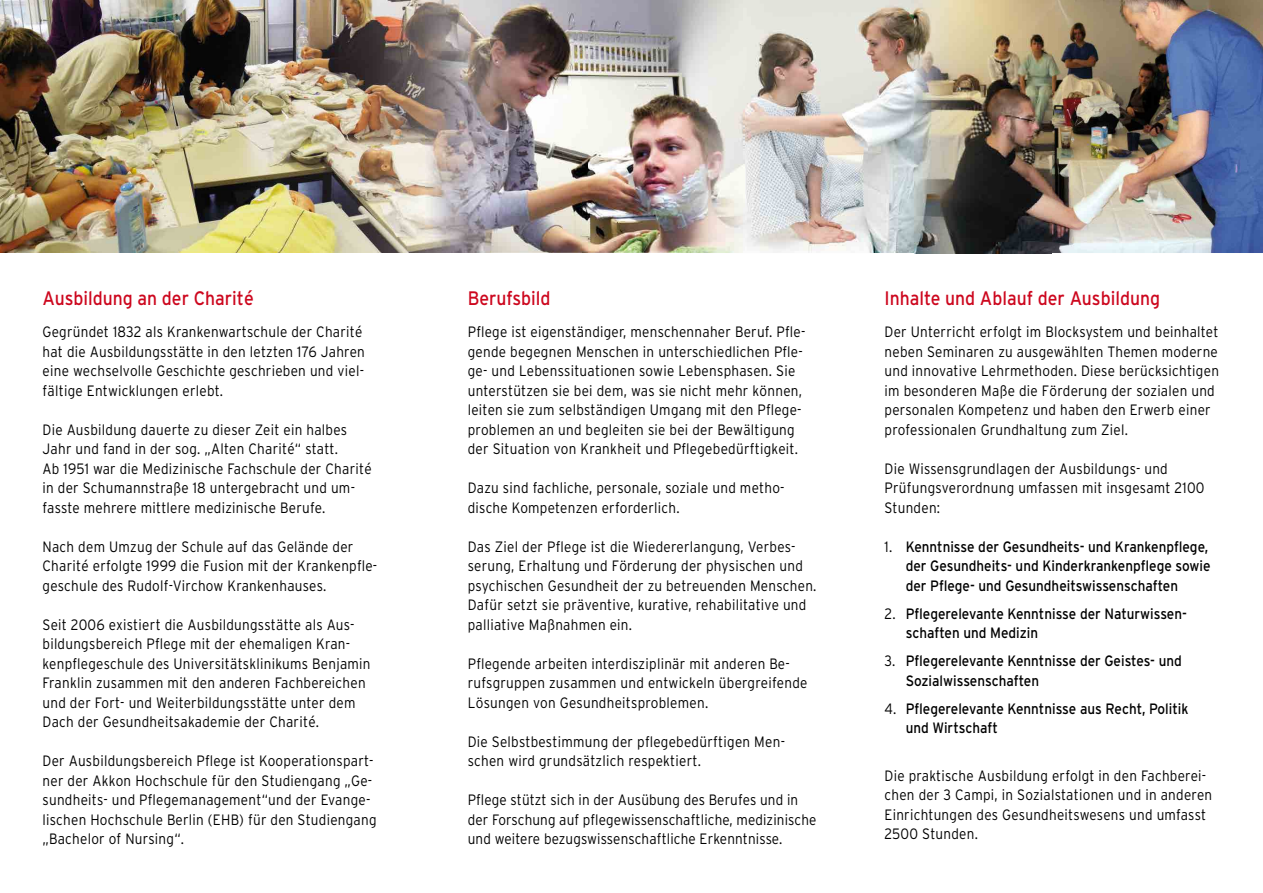
<style>
.page{position:relative;width:1263px;height:893px;background:#fff}
.page>*{position:absolute;margin:0;border:0;box-sizing:border-box;transform-origin:0 0}
.t1{font:19.5px "Interstate";color:#cd071e;scale:.9 1}
.t2{font:300 15px/19.5px "Interstate";letter-spacing:.02em;color:#000;scale:.9 1}
.t3{font:15px/19.5px "Interstate";color:#000;scale:.9 1}
.s1{font-weight:300}
</style>
<div class="page">
<img style="left:588px;top:0;width:675px;height:253px">
<img style="left:682px;top:0;width:62px;height:253px">
<img style="left:0;top:0;width:588px;height:253px">
<img style="left:425px;top:0;width:64px;height:253px">
<img style="left:914px;top:0;width:137px;height:253px">
<h1 class="t1" style="left:43px;top:287px;width:236px">Ausbildung an der Charité</h1>
<p class="t2" style="left:43px;top:322px;width:360px">Gegründet 1832 als Krankenwartschule der Charité hat die Ausbildungsstätte in den letzten 176 Jahren eine wechselvolle Geschichte geschrieben und viel&shy;fältige Entwicklungen erlebt.</p>
<p class="t2" style="left:43px;top:419px;width:367px">Die Ausbildung dauerte zu dieser Zeit ein halbes Jahr und fand in der sog. „Alten Charité“ statt.<br>Ab 1951 war die Medizinische Fachschule der Charité in der Schumannstraße 18 untergebracht und um&shy;fasste mehrere mittlere medizinische Berufe.</p>
<p class="t2" style="left:43px;top:536px;width:373px">Nach dem Umzug der Schule auf das Gelände der<br>Charité erfolgte 1999 die Fusion mit der Krankenpfle&shy;geschule des Rudolf-Virchow Krankenhauses.</p>
<p class="t2" style="left:43px;top:614px;width:366px">Seit 2006 existiert die Ausbildungsstätte als Aus&shy;bildungsbereich Pflege mit der ehemaligen Kran&shy;kenpflegeschule des Universitätsklinikums Benjamin Franklin zusammen mit den anderen Fachbereichen und der Fort- und Weiterbildungsstätte unter dem Dach der Gesundheitsakademie der Charité.</p>
<p class="t2" style="left:43px;top:751px;width:373px">Der Ausbildungsbereich Pflege ist Kooperationspart&shy;ner der Akkon Hochschule für den Studiengang „Ge&shy;sundheits- und Pflegemanagement“und der Evange&shy;lischen Hochschule Berlin (EHB) für den Studiengang „Bachelor of Nursing“.</p>
<h1 class="t1" style="left:468px;top:287px;width:94px">Berufsbild</h1>
<p class="t2" style="left:468px;top:322px;width:377px">Pflege ist eigenständiger, menschennaher Beruf. Pfle&shy;gende begegnen Menschen in unterschiedlichen Pfle&shy;ge- und Lebenssituationen sowie Lebensphasen. Sie unterstützen sie bei dem, was sie nicht mehr können, leiten sie zum selbständigen Umgang mit den Pflege&shy;problemen an und begleiten sie bei der Bewältigung der Situation von Krankheit und Pflegebedürftigkeit.</p>
<p class="t2" style="left:468px;top:478px;width:353px">Dazu sind fachliche, personale, soziale und metho&shy;dische Kompetenzen erforderlich.</p>
<p class="t2" style="left:468px;top:536px;width:389px">Das Ziel der Pflege ist die Wiedererlangung, Verbes&shy;serung, Erhaltung und Förderung der physischen und psychischen Gesundheit der zu betreuenden Menschen.<br>Dafür setzt sie präventive, kurative, rehabilitative und palliative Maßnahmen ein.</p>
<p class="t2" style="left:468px;top:653px;width:379px">Pflegende arbeiten interdisziplinär mit anderen Be&shy;rufsgruppen zusammen und entwickeln übergreifende<br>Lösungen von Gesundheitsproblemen.</p>
<p class="t2" style="left:468px;top:731px;width:354px">Die Selbstbestimmung der pflegebedürftigen Men&shy;schen wird grundsätzlich respektiert.</p>
<p class="t2" style="left:468px;top:790px;width:389px">Pflege stützt sich in der Ausübung des Berufes und in der Forschung auf pflegewissenschaftliche, medizinische und weitere bezugswissenschaftliche Erkenntnisse.</p>
<h1 class="t1" style="left:884px;top:287px;width:308px">Inhalte und Ablauf der Ausbildung</h1>
<p class="t2" style="left:884px;top:322px;width:373px">Der Unterricht erfolgt im Blocksystem und beinhaltet neben Seminaren zu ausgewählten Themen moderne und innovative Lehrmethoden. Diese berücksichtigen im besonderen Maße die Förderung der sozialen und personalen Kompetenz und haben den Erwerb einer professionalen Grundhaltung zum Ziel.</p>
<p class="t2" style="left:884px;top:458px;width:357px">Die Wissensgrundlagen der Ausbildungs- und<br>Prüfungsverordnung umfassen mit insgesamt 2100<br>Stunden:</p>
<p class="t3" style="left:906px;top:536px;width:340px;text-indent:-21px"><span class="s1">1.</span> Kenntnisse der Gesundheits- und Krankenpflege, der Gesundheits- und Kinderkrankenpflege sowie der Pflege- und Gesundheitswissenschaften</p>
<p class="t3" style="left:906px;top:603px;width:314px;text-indent:-21px"><span class="s1">2.</span> Pflegerelevante Kenntnisse der Naturwissen&shy;schaften und Medizin</p>
<p class="t3" style="left:906px;top:651px;width:308px;text-indent:-21px"><span class="s1">3.</span> Pflegerelevante Kenntnisse der Geistes- und<br>Sozialwissenschaften</p>
<p class="t3" style="left:906px;top:698px;width:316px;text-indent:-21px"><span class="s1">4.</span> Pflegerelevante Kenntnisse aus Recht, Politik und Wirtschaft</p>
<p class="t2" style="left:884px;top:765px;width:366px">Die praktische Ausbildung erfolgt in den Fachberei&shy;chen der 3 Campi, in Sozialstationen und in anderen Einrichtungen des Gesundheitswesens und umfasst 2500 Stunden.</p>
</div>
